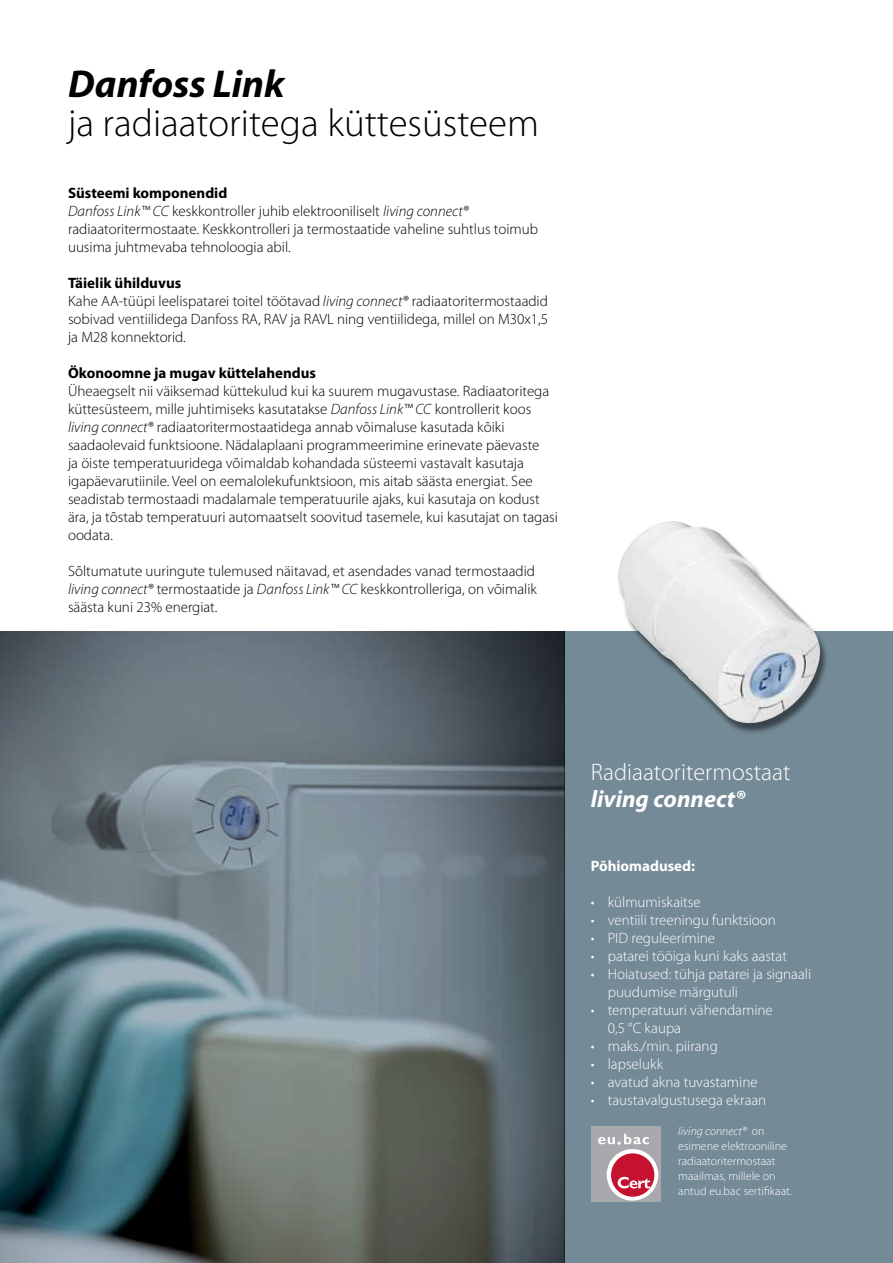
<style>
.page{position:relative;width:893px;height:1263px;background:#fff}
.page>*{position:absolute;margin:0;border:0;box-sizing:border-box;transform-origin:0 0}
.t1{font:300 39px "Myriad Pro";color:#000}
.t2{font:italic 700 39px "Myriad Pro";color:#000}
.t3{font:300 24px "Myriad Pro";color:#fff}
.t4{font:italic 700 24px "Myriad Pro";color:#fff}
.t5{font:300 15px/18px "Myriad Pro";color:#000}
.t6{font:300 15px/18px "Myriad Pro";color:#fff}
.t7{font:700 15px "Myriad Pro";color:#000}
.t8{font:700 15px "Myriad Pro";color:#fff}
.t9{font:300 12px/15px "Myriad Pro";color:#fff}
.s1{font-weight:700}
.s2{font-style:italic}
</style>
<div class="page">
<div style="left:564px;top:631px;width:329px;height:632px;background:#748a96"></div>
<img style="left:0;top:631px;width:564px;height:632px">
<div style="left:617px;top:523px;width:212px;height:212px;background:#000;opacity:.5"></div>
<img style="left:617px;top:521px;width:203px;height:202px">
<div style="left:591px;top:1126px;width:69px;height:76px;background:#a7a9ac"></div>
<div style="left:607px;top:1149px;width:51px;height:51px;background:#fff;border-radius:50%"></div>
<div style="left:611px;top:1153px;width:43px;height:44px;background:#c41230;border-radius:50%"></div>
<svg style="left:618px;top:1177px;width:32px;height:11px"></svg>
<svg style="left:598px;top:1134px;width:51px;height:11px"></svg>
<h1 class="t2" style="left:68px;top:59px;width:218px">Danfoss Link</h1>
<h1 class="t1" style="left:68px;top:102px;width:472px">ja radiaatoritega küttesüsteem</h1>
<p class="t5" style="left:68px;top:185px;width:472px"><span class="s1">Süsteemi komponendid<br></span><span class="s2">Danfoss Link™ CC</span> keskkontroller juhib elektrooniliselt <span class="s2">living connect® </span>radiaatoritermostaate. Keskkontrolleri ja termostaatide vaheline suhtlus toimub uusima juhtmevaba tehnoloogia abil.</p>
<p class="t5" style="left:68px;top:275px;width:481px"><span class="s1">Täielik ühilduvus<br></span>Kahe AA-tüüpi leelispatarei toitel töötavad <span class="s2">living connect®</span> radiaatoritermostaadid sobivad ventiilidega Danfoss RA, RAV ja RAVL ning ventiilidega, millel on M30x1,5 ja M28 konnektorid.</p>
<p class="t7" style="left:68px;top:364px;width:250px">Ökonoomne ja mugav küttelahendus</p>
<p class="t5" style="left:68px;top:383px;width:491px">Üheaegselt nii väiksemad küttekulud kui ka suurem mugavustase. Radiaatoritega küttesüsteem, mille juhtimiseks kasutatakse <span class="s2">Danfoss Link™ CC</span> kontrollerit koos <span class="s2">living connect®</span> radiaatoritermostaatidega annab võimaluse kasutada kõiki saadaolevaid funktsioone. Nädalaplaani programmeerimine erinevate päevaste<br>ja öiste temperatuuridega võimaldab kohandada süsteemi vastavalt kasutaja igapäevarutiinile. Veel on eemalolekufunktsioon, mis aitab säästa energiat. See seadistab termostaadi madalamale temperatuurile ajaks, kui kasutaja on kodust ära, ja tõstab temperatuuri automaatselt soovitud tasemele, kui kasutajat on tagasi oodata.</p>
<p class="t5" style="left:68px;top:563px;width:470px">Sõltumatute uuringute tulemused näitavad, et asendades vanad termostaadid <span class="s2">living connect®</span> termostaatide ja <span class="s2">Danfoss Link™ CC</span> keskkontrolleriga, on võimalik säästa kuni 23% energiat.</p>
<h2 class="t3" style="left:591px;top:758px;width:201px">Radiaatoritermostaat</h2>
<h2 class="t4" style="left:591px;top:783px;width:156px">living connect®</h2>
<p class="t8" style="left:591px;top:856px;width:106px">Põhiomadused:</p>
<p class="t6" style="left:591px;top:893px;width:112px">• külmumiskaitse</p>
<p class="t6" style="left:591px;top:911px;width:187px">• ventiili treeningu funktsioon</p>
<p class="t6" style="left:591px;top:929px;width:126px">• PID reguleerimine</p>
<p class="t6" style="left:591px;top:947px;width:198px">• patarei tööiga kuni kaks aastat</p>
<p class="t6" style="left:608px;top:965px;width:205px;text-indent:-17px">• Hoiatused: tühja patarei ja signaali puudumise märgutuli</p>
<p class="t6" style="left:608px;top:1001px;width:167px;text-indent:-17px">• temperatuuri vähendamine<br>0,5 °C kaupa</p>
<p class="t6" style="left:591px;top:1037px;width:129px">• maks./min. piirang</p>
<p class="t6" style="left:591px;top:1055px;width:74px">• lapselukk</p>
<p class="t6" style="left:591px;top:1073px;width:168px">• avatud akna tuvastamine</p>
<p class="t6" style="left:591px;top:1091px;width:177px">• taustavalgustusega ekraan</p>
<p class="t9" style="left:678px;top:1124px;width:115px"><span class="s2">living connect®</span> on esimene elektrooniline radiaatoritermostaat maailmas, millele on antud eu.bac sertifikaat.</p>
</div>
